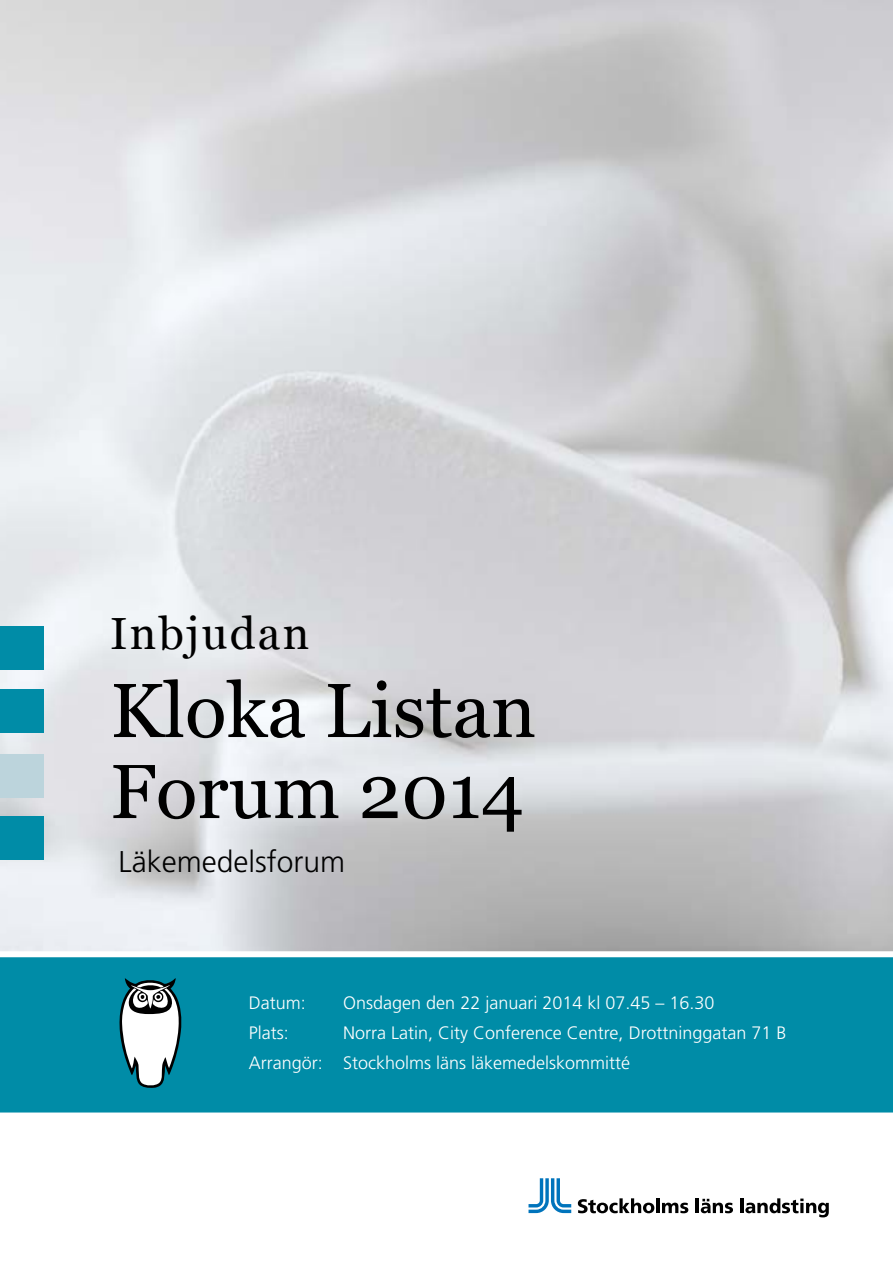
<style>
.page{position:relative;width:893px;height:1263px;background:#fff}
.page>*{position:absolute;margin:0;border:0;box-sizing:border-box;transform-origin:0 0}
.t1{font:76.5px/81px "Georgia";color:#000}
.t2{font:45px "Georgia";letter-spacing:.05em;color:#000}
.t3{font:300 30px "Frutiger SLLOTF";color:#000}
.t4{font:300 18px/30px "Frutiger SLLOTF";color:#fff}
</style>
<div class="page">
<img style="left:0;top:0;width:893px;height:951px">
<svg style="left:528px;top:1178px;width:43px;height:35px"></svg>
<svg style="left:578px;top:1198px;width:76px;height:15px"></svg>
<hr style="left:656px;top:1198px;width:3px;height:15px;background:#000">
<svg style="left:662px;top:1202px;width:26px;height:11px"></svg>
<hr style="left:696px;top:1198px;width:3px;height:15px;background:#000">
<svg style="left:701px;top:1199px;width:32px;height:14px"></svg>
<hr style="left:740px;top:1198px;width:3px;height:15px;background:#000">
<svg style="left:745px;top:1198px;width:84px;height:19px"></svg>
<div style="left:0;top:951px;width:893px;height:162px;background:#008ca7"></div>
<svg style="left:118px;top:978px;width:64px;height:110px"></svg>
<div style="left:0;top:626px;width:43px;height:44px;background:#008ca7"></div>
<div style="left:0;top:689px;width:43px;height:43px;background:#008ca7"></div>
<div style="left:0;top:754px;width:43px;height:43px;background:#bcd4dc"></div>
<div style="left:0;top:817px;width:43px;height:43px;background:#008ca7"></div>
<h2 class="t2" style="left:110px;top:606px;width:201px">Inbjudan</h2>
<h1 class="t1" style="left:110px;top:672px;width:428px">Kloka Listan<br>Forum 2014</h1>
<h3 class="t3" style="left:119px;top:845px;width:228px">Läkemedelsforum</h3>
<p class="t4" style="left:249px;top:988px;width:59px">Datum:</p>
<p class="t4" style="left:343px;top:988px;width:373px">Onsdagen den 22 januari 2014 kl 07.45 – 16.30</p>
<p class="t4" style="left:249px;top:1018px;width:41px">Plats:</p>
<p class="t4" style="left:249px;top:1018px;width:539px;text-indent:94px">Norra Latin, City Conference Centre, Drottninggatan 71 B<br>Arrangör: Stockholms läns läkemedelskommitté</p>
</div>
